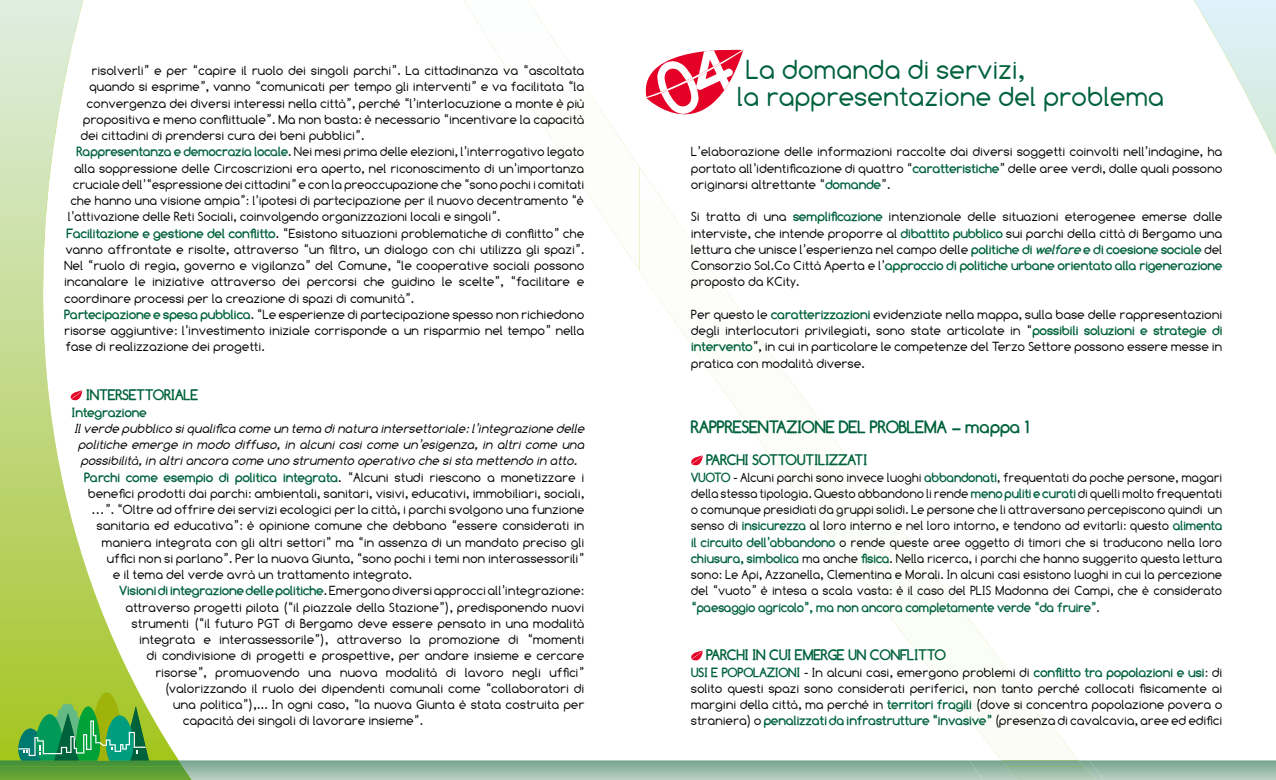
<style>
.page{position:relative;width:1276px;height:780px;background:#fff}
.page>*{position:absolute;margin:0;border:0;box-sizing:border-box;transform-origin:0 0}
.t1{font:27.5px/27.5px "Comfortaa";color:#00623d}
.t2{font:700 17.5px "Comfortaa";color:#00623d}
.t3{font:700 15px "Comfortaa";color:#00623d}
.t4{font:13.12px/16.2px "Comfortaa";color:#000;text-align:justify}
.t5{font:13.12px/16.2px "Comfortaa";color:#000;text-align:justify;scale:.96 1}
.t6{font:italic 13.12px "Comfortaa";color:#000}
.t7{font:700 13.12px "Comfortaa";color:#00623d}
.s1{font-weight:700;color:#00623d}
.s2{font-weight:400;color:#000}
.s3{font-weight:700;font-style:italic;color:#00623d}
</style>
<div class="page">
<svg style="left:0;top:0;width:139px;height:692px"></svg>
<svg style="left:1193px;top:0;width:83px;height:154px"></svg>
<svg style="left:0;top:692px;width:1276px;height:88px"></svg>
<svg style="left:69px;top:390px;width:13px;height:15px"></svg>
<svg style="left:691px;top:455px;width:12px;height:11px"></svg>
<svg style="left:691px;top:650px;width:12px;height:11px"></svg>
<svg style="left:645px;top:49px;width:98px;height:66px"></svg>
<p class="t4" style="left:92px;top:62px;width:494px">risolverli” e per “capire il ruolo dei singoli parchi”. La cittadinanza va “ascoltata</p>
<p class="t4" style="left:89px;top:79px;width:496px">quando si esprime”, vanno “comunicati per tempo gli interventi” e va facilitata “la</p>
<p class="t4" style="left:87px;top:95px;width:499px">convergenza dei diversi interessi nella città”, perché “l’interlocuzione a monte è più</p>
<p class="t4" style="left:83px;top:111px;width:503px">propositiva e meno conflittuale”. Ma non basta: è necessario “incentivare la capacità</p>
<p class="t4" style="left:81px;top:127px;width:285px">dei cittadini di prendersi cura dei beni pubblici”.</p>
<p class="t4" style="left:77px;top:144px;width:509px"><span class="s1">Rappresentanza e democrazia locale</span>. Nei mesi prima delle elezioni, l’interrogativo legato</p>
<p class="t4" style="left:74px;top:160px;width:511px">alla soppressione delle Circoscrizioni era aperto, nel riconoscimento di un’importanza</p>
<p class="t4" style="left:73px;top:176px;width:513px">cruciale dell’“espressione dei cittadini” e con la preoccupazione che “sono pochi i comitati</p>
<p class="t4" style="left:71px;top:192px;width:515px">che hanno una visione ampia”: l’ipotesi di partecipazione per il nuovo decentramento “è</p>
<p class="t4" style="left:68px;top:209px;width:434px">l’attivazione delle Reti Sociali, coinvolgendo organizzazioni locali e singoli”.</p>
<p class="t4" style="left:67px;top:225px;width:519px"><span class="s1">Facilitazione e gestione del conflitto</span>. “Esistono situazioni problematiche di conflitto” che</p>
<p class="t4" style="left:66px;top:241px;width:520px">vanno affrontate e risolte, attraverso “un filtro, un dialogo con chi utilizza gli spazi”.</p>
<p class="t4" style="left:64px;top:257px;width:521px">Nel “ruolo di regia, governo e vigilanza” del Comune, “le cooperative sociali possono</p>
<p class="t4" style="left:64px;top:274px;width:521px">incanalare le iniziative attraverso dei percorsi che guidino le scelte”, “facilitare e</p>
<p class="t4" style="left:64px;top:290px;width:351px">coordinare processi per la creazione di spazi di comunità”.</p>
<p class="t4" style="left:64px;top:306px;width:521px"><span class="s1">Partecipazione e spesa pubblica</span>. “Le esperienze di partecipazione spesso non richiedono</p>
<p class="t4" style="left:64px;top:322px;width:521px">risorse aggiuntive: l’investimento iniziale corrisponde a un risparmio nel tempo” nella</p>
<p class="t4" style="left:66px;top:339px;width:201px">fase di realizzazione dei progetti.</p>
<p class="t3" style="left:86px;top:386px;width:114px">INTERSETTORIALE</p>
<p class="t7" style="left:72px;top:404px;width:76px">Integrazione</p>
<p class="t6" style="left:74px;top:421px;width:515px">Ilverde pubblico siqualifica come un tema dinatura intersettoriale:l’integrazione delle</p>
<p class="t6" style="left:78px;top:437px;width:511px">politiche emerge in modo diffuso, in alcuni casi come un’esigenza, in altri come una</p>
<p class="t6" style="left:81px;top:453px;width:501px">possibilità,in altriancora come uno strumento operativo che sista mettendo in atto.</p>
<p class="t7" style="left:84px;top:469px;width:501px">Parchi come esempio di politica integrata<span class="s2">. “Alcuni studi riescono a monetizzare i</span></p>
<p class="t4" style="left:88px;top:485px;width:498px">benefici prodotti dai parchi: ambientali, sanitari, visivi, educativi, immobiliari, sociali,</p>
<p class="t4" style="left:92px;top:501px;width:494px">…”. “Oltre ad offrire dei servizi ecologici per la città, i parchi svolgono una funzione</p>
<p class="t4" style="left:97px;top:517px;width:489px">sanitaria ed educativa”: è opinione comune che debbano “essere considerati in</p>
<p class="t4" style="left:102px;top:534px;width:484px">maniera integrata con gli altri settori” ma “in assenza di un mandato preciso gli</p>
<p class="t4" style="left:107px;top:550px;width:479px">uffici non si parlano”. Per la nuova Giunta, “sono pochi i temi non interassessorili”</p>
<p class="t4" style="left:113px;top:566px;width:301px">e il tema del verde avrà un trattamento integrato.</p>
<p class="t4" style="left:119px;top:582px;width:466px"><span class="s1">Visioni di integrazione delle politiche</span>. Emergono diversi approcci all’integrazione:</p>
<p class="t4" style="left:126px;top:599px;width:460px">attraverso progetti pilota (“il piazzale della Stazione”), predisponendo nuovi</p>
<p class="t4" style="left:132px;top:615px;width:454px">strumenti (“il futuro PGT di Bergamo deve essere pensato in una modalità</p>
<p class="t4" style="left:139px;top:631px;width:446px">integrata e interassessorile”), attraverso la promozione di “momenti</p>
<p class="t4" style="left:147px;top:647px;width:439px">di condivisione di progetti e prospettive, per andare insieme e cercare</p>
<p class="t4" style="left:156px;top:664px;width:430px">risorse”, promuovendo una nuova modalità di lavoro negli uffici”</p>
<p class="t4" style="left:164px;top:680px;width:421px">(valorizzando il ruolo dei dipendenti comunali come “collaboratori di</p>
<p class="t4" style="left:173px;top:696px;width:413px">una politica”),... In ogni caso, “la nuova Giunta è stata costruita per</p>
<p class="t4" style="left:183px;top:712px;width:241px">capacità dei singoli di lavorare insieme”.</p>
<h1 class="t1" style="left:737px;top:55px;width:429px;text-indent:9px">La domanda di servizi,<br>la rappresentazione del problema</h1>
<p class="t4" style="left:691px;top:144px;width:533px">L’elaborazione delle informazioni raccolte dai diversi soggetti coinvolti nell’indagine, ha portato all’identificazione di quattro “<span class="s1">caratteristiche</span>” delle aree verdi, dalle quali possono originarsi altrettante “<span class="s1">domande</span>”.</p>
<p class="t4" style="left:691px;top:209px;width:533px">Si tratta di una <span class="s1">semplificazione</span> intenzionale delle situazioni eterogenee emerse dalle interviste, che intende proporre al <span class="s1">dibattito pubblico</span> sui parchi della città di Bergamo una lettura che unisce l’esperienza nel campo delle <span class="s1">politiche di</span> <span class="s3">welfare</span> <span class="s1">e di coesione sociale</span> del Consorzio Sol.Co Città Aperta e l’<span class="s1">approccio di politiche urbane orientato alla rigenerazione </span>proposto da KCity.</p>
<p class="t4" style="left:691px;top:306px;width:533px">Per questo le <span class="s1">caratterizzazioni</span> evidenziate nella mappa, sulla base delle rappresentazioni degli interlocutori privilegiati, sono state articolate in “<span class="s1">possibili soluzioni e strategie di intervento</span>”, in cui in particolare le competenze del Terzo Settore possono essere messe in pratica con modalità diverse.</p>
<h2 class="t2" style="left:691px;top:416px;width:340px">RAPPRESENTAZIONE DEL PROBLEMA – mappa 1</h2>
<p class="t3" style="left:706px;top:451px;width:162px">PARCHI SOTTOUTILIZZATI</p>
<p class="t5" style="left:691px;top:469px;width:555px"><span class="s1">VUOTO</span> - Alcuni parchi sono invece luoghi <span class="s1">abbandonati</span>, frequentati da poche persone, magari della stessa tipologia. Questo abbandono li rende <span class="s1">meno puliti e curati</span> di quelli molto frequentati o comunque presidiati da gruppi solidi. Le persone che li attraversano percepiscono quindi un senso di <span class="s1">insicurezza</span> al loro interno e nel loro intorno, e tendono ad evitarli: questo <span class="s1">alimenta il circuito dell’abbandono</span> o rende queste aree oggetto di timori che si traducono nella loro <span class="s1">chiusura, simbolica</span> ma anche <span class="s1">fisica</span>. Nella ricerca, i parchi che hanno suggerito questa lettura sono: Le Api, Azzanella, Clementina e Morali. In alcuni casi esistono luoghi in cui la percezione del “vuoto” è intesa a scala vasta: è il caso del PLIS Madonna dei Campi, che è considerato <span class="s1">“paesaggio agricolo”, ma non ancora completamente verde “da fruire”</span>.</p>
<p class="t3" style="left:706px;top:646px;width:241px">PARCHI IN CUI EMERGE UN CONFLITTO</p>
<p class="t4" style="left:691px;top:664px;width:533px"><span class="s1">USI E POPOLAZIONI</span> - In alcuni casi, emergono problemi di <span class="s1">conflitto tra popolazioni e usi</span>: di solito questi spazi sono considerati periferici, non tanto perché collocati fisicamente ai margini della città, ma perché in <span class="s1">territori fragili</span> (dove si concentra popolazione povera o straniera) o <span class="s1">penalizzati da infrastrutture “invasive”</span> (presenza di cavalcavia, aree ed edifici</p>
</div>
